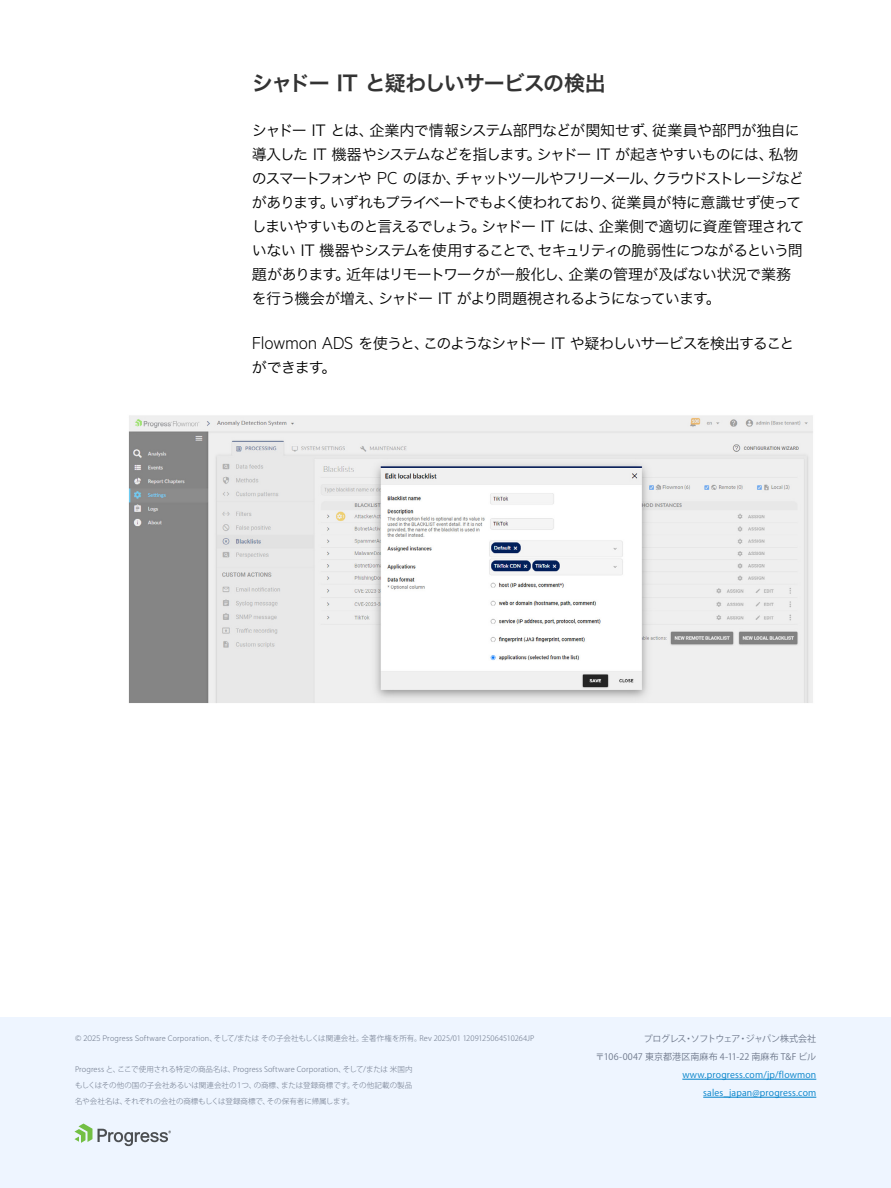
<style>
.page{position:relative;width:891px;height:1188px;background:#fff}
.page>*{position:absolute;margin:0;border:0;box-sizing:border-box;transform-origin:0 0}
.t1{font:21px "Hira Kaku Pro W6";letter-spacing:-.06em;color:#333}
.t2{font:15px/24px "Hira Kaku Pro N W3";letter-spacing:-.06em;color:#000}
.t3{font:9px/18px "Koz Go Pr 6 N";letter-spacing:-.005em;color:#6c7689;text-align:right}
.t4{font:9px/18px "Koz Go Pr 6 N";letter-spacing:.02em;color:#0081c9;text-align:right}
.t5{font:300 7.5px/15.8px "Koz Go Pr 6 N";letter-spacing:-.005em;color:#6c7689;text-align:justify}
.s1{font-family:"Metric";font-weight:300;font-size:19.5px}
.s2{font-family:"Metric";font-size:9px}
</style>
<div class="page">
<div style="left:0;top:1017px;width:891px;height:171px;background:#eef5ff"></div>
<svg style="left:74px;top:1124px;width:97px;height:22px"></svg>
<hr style="left:682px;top:1079px;width:134px;height:1px;background:#0081c9">
<hr style="left:703px;top:1097px;width:113px;height:1px;background:#0081c9">
<img style="left:128px;top:415px;width:685px;height:288px">
<h1 class="t1" style="left:252px;top:65px;width:355px">シャドー IT と疑わしいサービスの検出</h1>
<p class="t2" style="left:252px;top:118px;width:554px">シャドー IT とは、企業内で情報システム部門などが関知せず、従業員や部門が独自に導入した IT 機器やシステムなどを指します。シャドー IT が起きやすいものには、私物のスマートフォンや <span class="s1">PC</span> のほか、チャットツールやフリーメール、クラウドストレージなどがあります。いずれもプライベートでもよく使われており、従業員が特に意識せず使ってしまいやすいものと言えるでしょう。シャドー IT には、企業側で適切に資産管理されていない IT 機器やシステムを使用することで、セキュリティの脆弱性につながるという問題があります。近年はリモートワークが一般化し、企業の管理が及ばない状況で業務を行う機会が増え、シャドー IT がより問題視されるようになっています。</p>
<p class="t2" style="left:252px;top:331px;width:544px"><span class="s1">Flowmon ADS</span> を使うと、このようなシャドー IT や疑わしいサービスを検出することができます。</p>
<p class="t5" style="left:75px;top:1030px;width:461px"><span class="s2">© 2025 Progress Software Corporation</span>、そして/または その子会社もしくは関連会社。全著作権を所有。Rev 2025/01 1209125064510264JP</p>
<p class="t5" style="left:75px;top:1062px;width:339px">Progress と、ここで使用される特定の商品名は、Progress Software Corporation、そして/または 米国内もしくはその他の国の子会社あるいは関連会社の１つ、の商標、または登録商標です。その他記載の製品名や会社名は、それぞれの会社の商標もしくは登録商標で、その保有者に帰属します。</p>
<p class="t3" style="left:596px;top:1030px;width:222px">プログレス・ソフトウェア・ジャパン株式会社〒106-0047 東京都港区南麻布 4-11-22 南麻布 T&amp;F ビル</p>
<p class="t4" style="left:682px;top:1066px;width:135px">www.progress.com/jp/flowmon sales_japan@progress.com</p>
</div>
